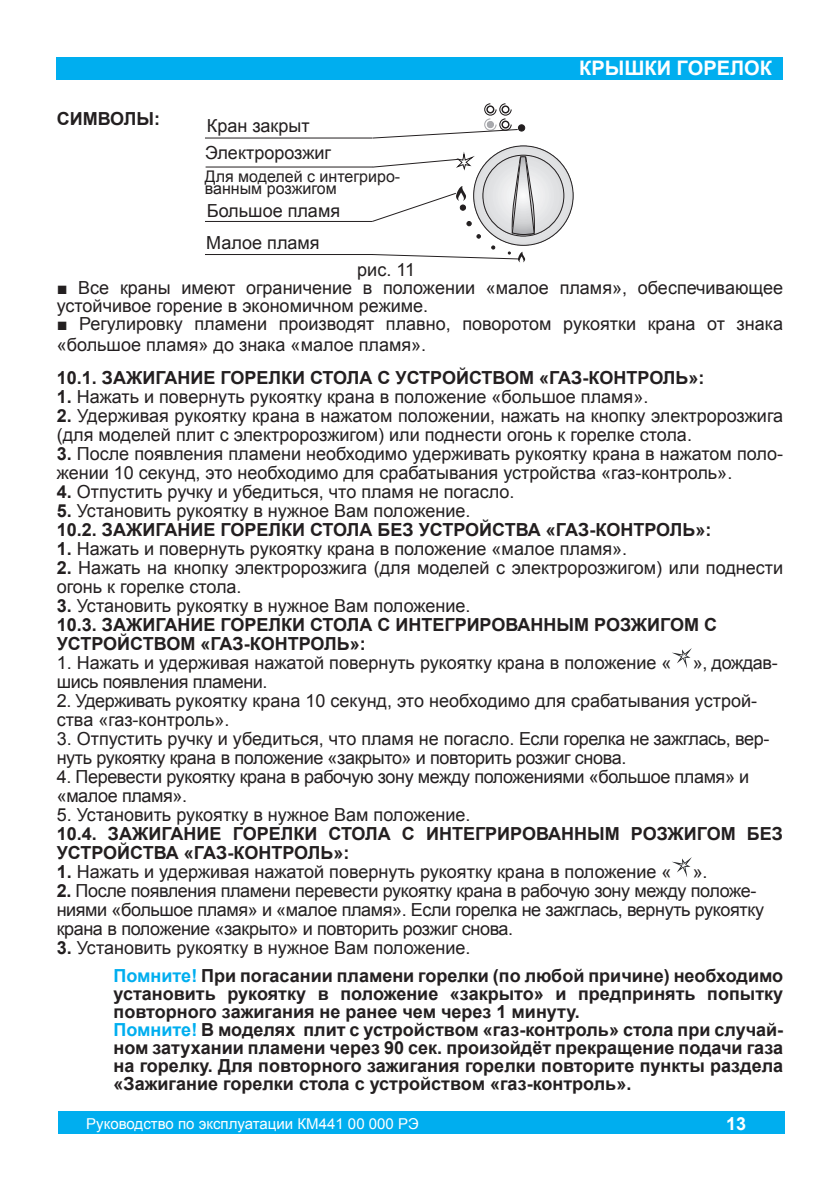
<style>
.page{position:relative;width:840px;height:1191px;background:#fff}
.page>*{position:absolute;margin:0;border:0;box-sizing:border-box;transform-origin:0 0}
.t1{font:700 20px "Arial";color:#fff}
.t2{font:18px/19px "Arial";color:#231f20}
.t3{font:700 18px/18px "Arial";color:#231f20}
.t4{font:18px/19px "Arial";letter-spacing:-.02em;color:#231f20}
.t5{font:700 18px "Arial";color:#fff}
.t6{font:16px/12px "Arial";color:#231f20}
.t7{font:15px "Arial";color:#fff}
.s1{font-weight:700}
.s2{font-weight:400}
.s3{color:#00aeef}
</style>
<div class="page">
<div style="left:58px;top:1111px;width:725px;height:23px;background:#00aeef"></div>
<div style="left:57px;top:57px;width:725px;height:22px;background:#00aeef"></div>
<svg style="left:672px;top:648px;width:19px;height:20px"></svg>
<svg style="left:672px;top:858px;width:19px;height:19px"></svg>
<hr style="left:205px;top:221px;width:167px;height:1px;background:#231f20">
<hr style="left:205px;top:254px;width:167px;height:1px;background:#231f20">
<svg style="left:371px;top:103px;width:153px;height:36px"></svg>
<hr style="left:205px;top:137px;width:167px;height:1px;background:#231f20">
<svg style="left:370px;top:146px;width:203px;height:116px"></svg>
<hr style="left:205px;top:166px;width:168px;height:1px;background:#231f20">
<p class="t3" style="left:57px;top:110px;width:105px">СИМВОЛЫ:</p>
<p class="t2" style="left:207px;top:117px;width:104px">Кран закрыт</p>
<p class="t2" style="left:205px;top:144px;width:127px">Электророзжиг</p>
<p class="t6" style="left:205px;top:171px;width:197px">Для моделей с интегриро&shy;ванным розжигом</p>
<p class="t2" style="left:206px;top:194px;width:135px;line-height:32.6px">Большое пламя<br>Малое пламя</p>
<p class="t1" style="left:579px;top:55px;width:29px">Крышки</p>
<p class="t1" style="left:676px;top:55px;width:15px">горелок</p>
<p class="t2" style="left:357px;top:260px;width:59px">рис. 11</p>
<p class="t2" style="left:57px;top:279px;width:727px;line-height:18px">■ Все краны имеют ограничение в положении «малое пламя», обеспечивающее устойчивое горение в экономичном режиме.</p>
<p class="t2" style="left:57px;top:314px;width:727px;line-height:20px">■ Регулировку пламени производят плавно, поворотом рукоятки крана от знака «большое пламя» до знака «малое пламя».</p>
<p class="t3" style="left:57px;top:369px;width:649px">10.1. ЗАЖИГАНИЕ ГОРЕЛКИ СТОЛА С УСТРОЙСТВОМ «ГАЗ-КОНТРОЛЬ»:</p>
<p class="t2" style="left:57px;top:387px;width:593px"><span class="s1">1.</span> Нажать и повернуть рукоятку крана в положение «большое пламя».</p>
<p class="t2" style="left:57px;top:406px;width:727px"><span class="s1">2.</span> Удерживая рукоятку крана в нажатом положении, нажать на кнопку электророзжига (для моделей плит с электророзжигом) или поднести огонь к горелке стола.</p>
<p class="t2" style="left:57px;top:444px;width:727px"><span class="s1">3.</span> После появления пламени необходимо удерживать рукоятку крана в нажатом поло&shy;жении 10 секунд, это необходимо для срабатывания устройства «газ-контроль».</p>
<p class="t2" style="left:57px;top:482px;width:459px"><span class="s1">4.</span> Отпустить ручку и убедиться, что пламя не погасло.</p>
<p class="t3" style="left:57px;top:502px;width:655px;line-height:19px">5. <span class="s2">Установить рукоятку в нужное Вам положение.<br></span>10.2. ЗАЖИГАНИЕ ГОРЕЛКИ СТОЛА БЕЗ УСТРОЙСТВА «ГАЗ-КОНТРОЛЬ»:</p>
<p class="t2" style="left:57px;top:539px;width:571px"><span class="s1">1.</span> Нажать и повернуть рукоятку крана в положение «малое пламя».</p>
<p class="t2" style="left:57px;top:558px;width:727px"><span class="s1">2.</span> Нажать на кнопку электророзжига (для моделей с электророзжигом) или поднести огонь к горелке стола.</p>
<p class="t3" style="left:57px;top:597px;width:415px;line-height:19px">3. <span class="s2">Установить рукоятку в нужное Вам положение.<br></span>10.3. ЗАЖИГАНИЕ ГОРЕЛКИ СТОЛА С интегрированным</p>
<p class="t3" style="left:594px;top:616px;width:14px">розжигом</p>
<p class="t3" style="left:703px;top:616px;width:14px">С</p>
<p class="t3" style="left:57px;top:635px;width:310px">УСТРОЙСТВОМ «ГАЗ-КОНТРОЛЬ»:</p>
<p class="t2" style="left:57px;top:653px;width:722px">1. Нажать и удерживая нажатой повернуть рукоятку крана в положение « », дождав&shy;шись появления пламени.</p>
<p class="t2" style="left:57px;top:691px;width:701px">2. Удерживать рукоятку крана 10 секунд, это необходимо для срабатывания устрой&shy;ства «газ-контроль».</p>
<p class="t4" style="left:57px;top:729px;width:713px">3. Отпустить ручку и убедиться, что пламя не погасло. Если горелка не зажглась, вер&shy;нуть рукоятку крана в положение «закрыто» и повторить розжиг снова.</p>
<p class="t4" style="left:57px;top:767px;width:693px">4. Перевести рукоятку крана в рабочую зону между положениями «большое пламя» и «малое пламя».</p>
<p class="t2" style="left:57px;top:805px;width:415px">5. Установить рукоятку в нужное Вам положение.</p>
<p class="t3" style="left:57px;top:825px;width:383px">10.4. ЗАЖИГАНИЕ ГОРЕЛКИ СТОЛА с интегрированным</p>
<p class="t3" style="left:630px;top:825px;width:14px">розжигом</p>
<p class="t3" style="left:746px;top:825px;width:38px">БЕЗ</p>
<p class="t3" style="left:57px;top:844px;width:294px">УСТРОЙСТВА «ГАЗ-КОНТРОЛЬ»:</p>
<p class="t2" style="left:57px;top:862px;width:651px"><span class="s1">1.</span> Нажать и удерживая нажатой повернуть рукоятку крана в положение « ».</p>
<p class="t4" style="left:57px;top:881px;width:708px"><span class="s1">2.</span> После появления пламени перевести рукоятку крана в рабочую зону между положе&shy;ниями «большое пламя» и «малое пламя». Если горелка не зажглась, вернуть рукоятку крана в положение «закрыто» и повторить розжиг снова.</p>
<p class="t3" style="left:113px;top:934px;width:671px;line-height:27.6px;text-indent:-57px">3. <span class="s2">Установить рукоятку в нужное Вам положение.<br></span><span class="s3">Помните!</span> При погасании пламени горелки (по любой причине) необходимо</p>
<p class="t3" style="left:113px;top:985px;width:671px">установить рукоятку в положение «закрыто» и предпринять попытку повторного зажигания не ранее чем через 1 минуту.<br><span class="s3">Помните!</span> В моделях плит с устройством «газ-контроль» стола при случай&shy;ном затухании пламени через 90 сек. произойдёт прекращение подачи газа на горелку. Для повторного зажигания горелки повторите пункты раздела «Зажигание горелки стола с устройством «газ-контроль».</p>
<p class="t7" style="left:86px;top:1113px;width:334px">Руководство по эксплуатации КM441 00 000 РЭ</p>
<p class="t5" style="left:725px;top:1111px;width:22px">13</p>
</div>
